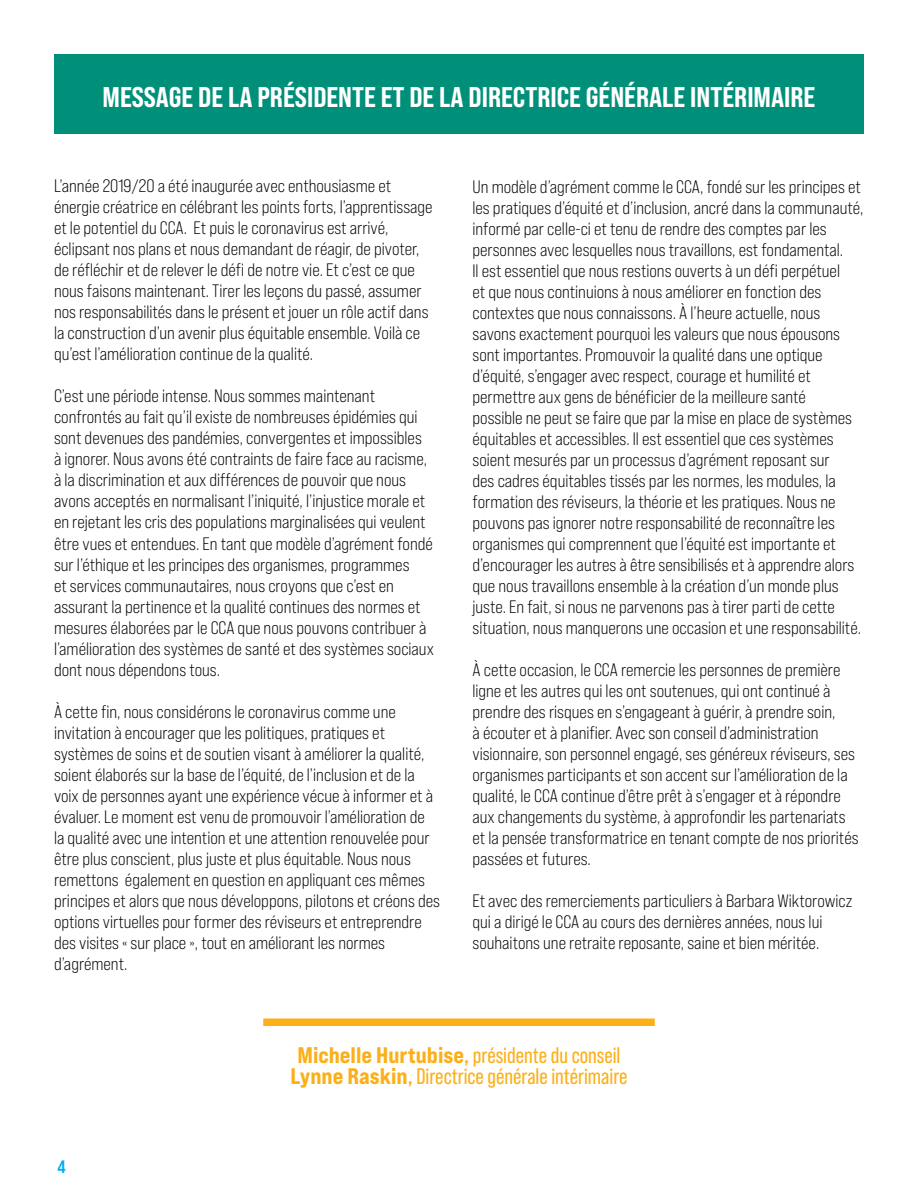
<style>
.page{position:relative;width:918px;height:1188px;background:#fff}
.page>*{position:absolute;margin:0;border:0;box-sizing:border-box;transform-origin:0 0}
.t1{font:28.5px "Bebas Neue Pro Sm E Eb";color:#fff}
.t2{font:22.5px/21px "Bebas Neue Pro";color:#fcaf17;text-align:center}
.t3{font:18px/21px "Bebas Neue Pro Sm E Bk";color:#000}
.t4{font:18px "Bebas Neue Pro Sm E Bd";color:#00aeef}
.s1{font-family:"Bebas Neue Pro Exp Eb"}
.s2{font-family:"Bebas Neue Pro Sm E Bd"}
</style>
<div class="page">
<div style="left:54px;top:54px;width:810px;height:79px;background:#00907a"></div>
<div style="left:263px;top:1018px;width:392px;height:8px;background:#fcaf17"></div>
<h1 class="t1" style="left:103px;top:80px;width:714px">MESSAGE DE LA PRÉSIDENTE ET DE LA DIRECTRICE GÉNÉRALE INTÉRIMAIRE</h1>
<p class="t3" style="left:54px;top:175px;width:380px">L’année 2019/20 a été inaugurée avec enthousiasme et énergie créatrice en célébrant les points forts, l’apprentissage et le potentiel du CCA. Et puis le coronavirus est arrivé, éclipsant nos plans et nous demandant de réagir, de pivoter, de réfléchir et de relever le défi de notre vie. Et c’est ce que nous faisons maintenant. Tirer les leçons du passé, assumer nos responsabilités dans le présent et jouer un rôle actif dans la construction d’un avenir plus équitable ensemble. Voilà ce qu’est l’amélioration continue de la qualité.</p>
<p class="t3" style="left:54px;top:386px;width:381px">C’est une période intense. Nous sommes maintenant confrontés au fait qu’il existe de nombreuses épidémies qui sont devenues des pandémies, convergentes et impossibles<br>à ignorer. Nous avons été contraints de faire face au racisme, à la discrimination et aux différences de pouvoir que nous avons acceptés en normalisant l’iniquité, l’injustice morale et en rejetant les cris des populations marginalisées qui veulent être vues et entendues. En tant que modèle d’agrément fondé sur l’éthique et les principes des organismes, programmes<br>et services communautaires, nous croyons que c’est en assurant la pertinence et la qualité continues des normes et mesures élaborées par le CCA que nous pouvons contribuer à l’amélioration des systèmes de santé et des systèmes sociaux dont nous dépendons tous.</p>
<p class="t3" style="left:54px;top:701px;width:388px">À cette fin, nous considérons le coronavirus comme une invitation à encourager que les politiques, pratiques et systèmes de soins et de soutien visant à améliorer la qualité, soient élaborés sur la base de l’équité, de l’inclusion et de la voix de personnes ayant une expérience vécue à informer et à évaluer. Le moment est venu de promouvoir l’amélioration de<br>la qualité avec une intention et une attention renouvelée pour être plus conscient, plus juste et plus équitable. Nous nous remettons également en question en appliquant ces mêmes principes et alors que nous développons, pilotons et créons des options virtuelles pour former des réviseurs et entreprendre des visites « sur place », tout en améliorant les normes d’agrément.</p>
<p class="t3" style="left:472px;top:176px;width:393px">Un modèle d’agrément comme le CCA, fondé sur les principes et les pratiques d’équité et d’inclusion, ancré dans la communauté, informé par celle-ci et tenu de rendre des comptes par les personnes avec lesquelles nous travaillons, est fondamental.<br>Il est essentiel que nous restions ouverts à un défi perpétuel<br>et que nous continuions à nous améliorer en fonction des contextes que nous connaissons. À l’heure actuelle, nous savons exactement pourquoi les valeurs que nous épousons sont importantes. Promouvoir la qualité dans une optique d’équité, s’engager avec respect, courage et humilité et permettre aux gens de bénéficier de la meilleure santé<br>possible ne peut se faire que par la mise en place de systèmes équitables et accessibles. Il est essentiel que ces systèmes soient mesurés par un processus d’agrément reposant sur<br>des cadres équitables tissés par les normes, les modules, la formation des réviseurs, la théorie et les pratiques. Nous ne pouvons pas ignorer notre responsabilité de reconnaître les organismes qui comprennent que l’équité est importante et d’encourager les autres à être sensibilisés et à apprendre alors que nous travaillons ensemble à la création d’un monde plus juste. En fait, si nous ne parvenons pas à tirer parti de cette situation, nous manquerons une occasion et une responsabilité.</p>
<p class="t3" style="left:472px;top:659px;width:388px">À cette occasion, le CCA remercie les personnes de première ligne et les autres qui les ont soutenues, qui ont continué à prendre des risques en s’engageant à guérir, à prendre soin,<br>à écouter et à planifier. Avec son conseil d’administration visionnaire, son personnel engagé, ses généreux réviseurs, ses organismes participants et son accent sur l’amélioration de la qualité, le CCA continue d’être prêt à s’engager et à répondre aux changements du système, à approfondir les partenariats et la pensée transformatrice en tenant compte de nos priorités passées et futures.</p>
<p class="t3" style="left:472px;top:890px;width:381px">Et avec des remerciements particuliers à Barbara Wiktorowicz qui a dirigé le CCA au cours des dernières années, nous lui souhaitons une retraite reposante, saine et bien méritée.</p>
<p class="t4" style="left:57px;top:1156px;width:10px">4</p>
<p class="t2" style="left:290px;top:1045px;width:339px"><span class="s1">Michelle Hurtubise</span><span class="s2">,</span> présidente du conseil<br><span class="s1">Lynne Raskin</span><span class="s2">,</span> Directrice générale intérimaire</p>
</div>
